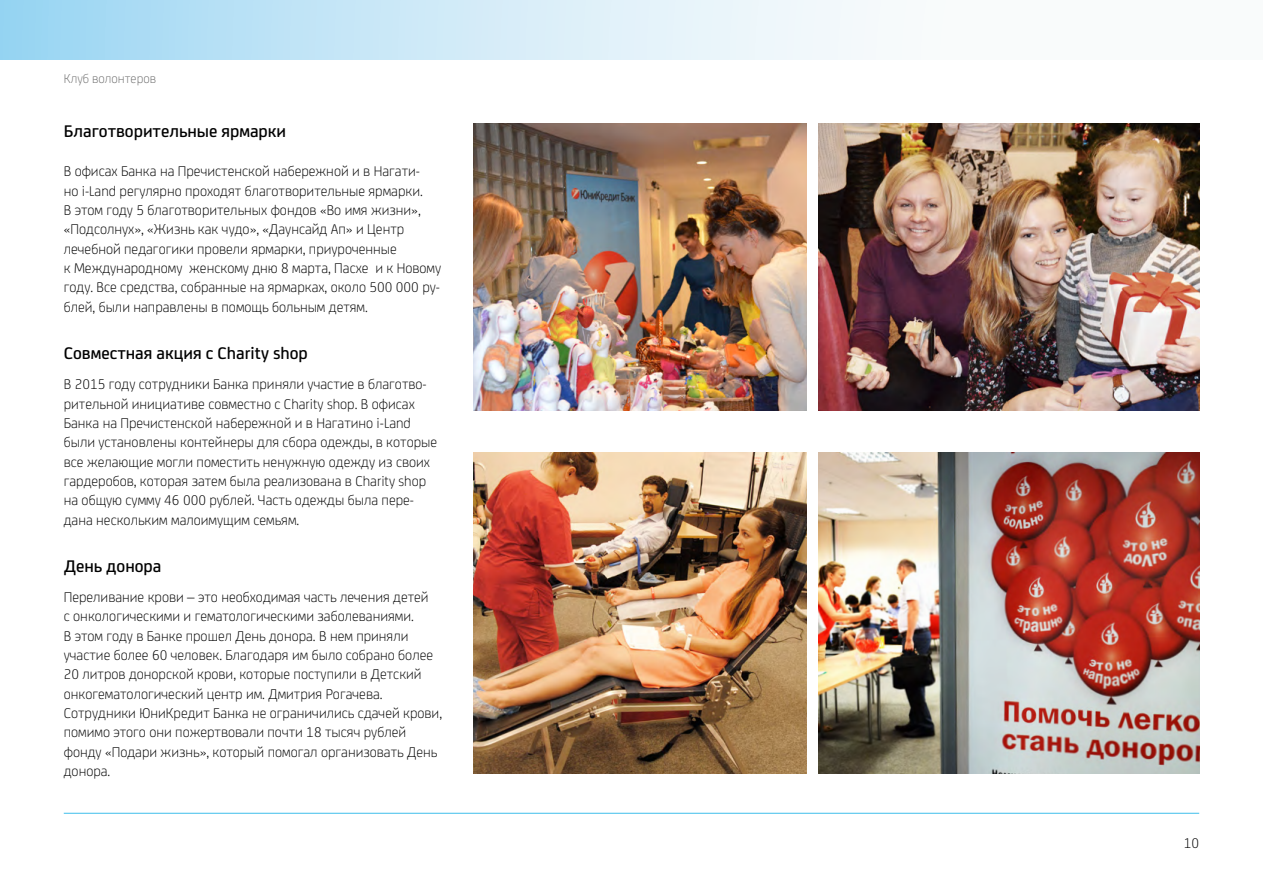
<style>
.page{position:relative;width:1263px;height:893px;background:#fff}
.page>*{position:absolute;margin:0;border:0;box-sizing:border-box;transform-origin:0 0}
.title_3{font:500 18px "Uni Credit CY";color:#000}
.text_main{font:300 15px/19.4px "Uni Credit CY";color:#000}
.t1{font:300 13.5px "Uni Credit CY";color:#6e6e6e}
</style>
<div class="page">
<hr style="left:64px;top:813px;width:1135px;height:1px;background:#3fbeeb">
<svg style="left:0;top:0;width:869px;height:60px;background:#cbe8f7"></svg>
<img style="left:819px;top:123px;width:380px;height:287px">
<img style="left:819px;top:452px;width:380px;height:322px">
<img style="left:473px;top:123px;width:333px;height:287px">
<img style="left:473px;top:452px;width:333px;height:322px">
<p class="t1" style="left:64px;top:69px;width:94px">Клуб волонтеров</p>
<p class="title_3" style="left:64px;top:118px;width:224px">Благотворительные ярмарки</p>
<p class="text_main" style="left:64px;top:161px;width:379px">В офисах Банка на Пречистенской набережной и в Нагати-<br>но i-Land регулярно проходят благотворительные ярмарки.<br>В этом году 5 благотворительных фондов «Во имя жизни», «Подсолнух», «Жизнь как чудо», «Даунсайд Ап» и Центр лечебной педагогики провели ярмарки, приуроченные<br>к Международному женскому дню 8 марта, Пасхе и к Новому году. Все средства, собранные на ярмарках, около 500 000 ру&shy;блей, были направлены в помощь больным детям.</p>
<p class="title_3" style="left:64px;top:340px;width:246px">Совместная акция с Charity shop</p>
<p class="text_main" style="left:64px;top:374px;width:375px">В 2015 году сотрудники Банка приняли участие в благотво&shy;рительной инициативе совместно с Сharity shop. В офисах Банка на Пречистенской набережной и в Нагатино i-Land были установлены контейнеры для сбора одежды, в которые все желающие могли поместить ненужную одежду из своих гардеробов, которая затем была реализована в Charity shop на общую сумму 46 000 рублей. Часть одежды была пере&shy;дана нескольким малоимущим семьям.</p>
<p class="title_3" style="left:64px;top:553px;width:99px">День донора</p>
<p class="text_main" style="left:64px;top:586px;width:380px">Переливание крови – это необходимая часть лечения детей<br>с онкологическими и гематологическими заболеваниями.<br>В этом году в Банке прошел День донора. В нем приняли участие более 60 человек. Благодаря им было собрано более 20 литров донорской крови, которые поступили в Детский онкогематологический центр им. Дмитрия Рогачева.<br>Сотрудники ЮниКредит Банка не ограничились сдачей крови, помимо этого они пожертвовали почти 18 тысяч рублей фонду «Подари жизнь», который помогал организовать День донора.</p>
<p class="text_main" style="left:1184px;top:832px;width:17px">10</p>
</div>
